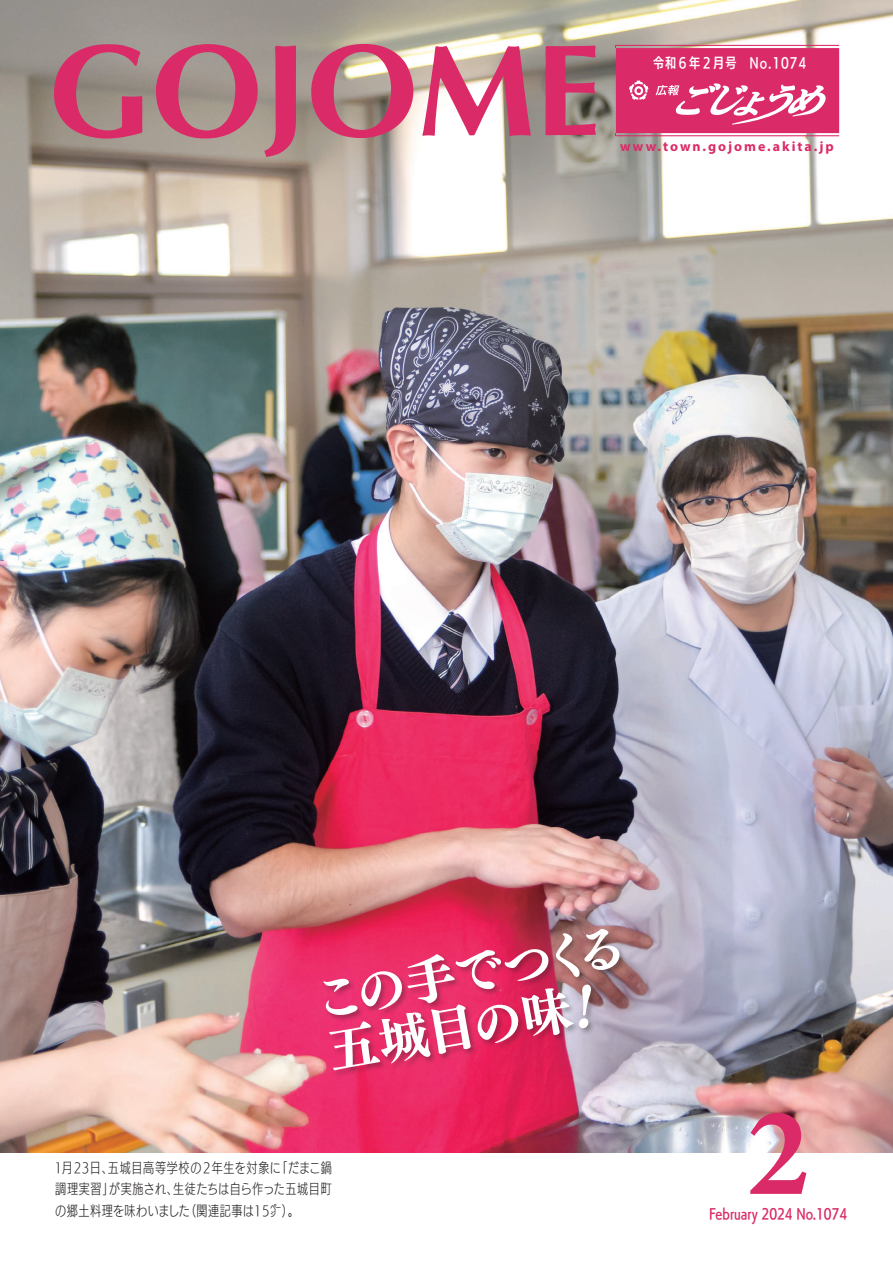
<style>
.page{position:relative;width:893px;height:1263px;background:#fff}
.page>*{position:absolute;margin:0;border:0;box-sizing:border-box;transform-origin:0 0}
.t1{font:700 127.5px "Minion Pro";color:#da2b68}
.t2{font:51px "UD Mincho Pr 6 N B";color:#fff}
.t3{font:13.8px/21.3px "UD Kakugo C80 Pro L";letter-spacing:.04em;color:#231f20;text-align:justify}
.t4{font:700 13.8px "Myriad Pro";letter-spacing:.14em;color:#da2b68}
.t5{font:13.8px "UD Kakugo C80 Pro DB";color:#da2b68}
.t6{font:13.8px "UD Kakugo C80 Pro DB";letter-spacing:.07em;color:#fff}
</style>
<div class="page">
<img style="left:0;top:0;width:893px;height:1152px">
<svg style="left:422px;top:45px;width:109px;height:92px"></svg>
<svg style="left:304px;top:44px;width:112px;height:97px;background:#c17a88"></svg>
<svg style="left:54px;top:44px;width:89px;height:96px;background:#b2697b"></svg>
<svg style="left:544px;top:44px;width:55px;height:91px;background:#b1536e"></svg>
<svg style="left:156px;top:44px;width:140px;height:113px;background:#b96f80"></svg>
<svg style="left:616px;top:45px;width:223px;height:91px;background:#de487c"></svg>
<div style="left:322px;top:928px;width:305px;height:149px;background:#231f20;opacity:.35"></div>
<p class="t6" style="left:653px;top:52px;width:155px">令和６年２月号　No.1074</p>
<p class="t4" style="left:620px;top:138px;width:215px">www.town.gojome.akita.jp</p>
<p class="t2" style="left:305px;top:954px;width:318px;rotate:-10deg">この手でつくる</p>
<p class="t2" style="left:320px;top:1005px;width:266px;rotate:-10deg">五城目の味!</p>
<p class="t3" style="left:53px;top:1157px;width:280px">１月23日、五城目高等学校の２年生を対象に「だまこ鍋調理実習」が実施され、生徒たちは自ら作った五城目町の郷土料理を味わいました（関連記事は15㌻）。</p>
<p class="t1" style="left:746px;top:1063px;width:65px">2</p>
<p class="t5" style="left:709px;top:1203px;width:140px">February 2024 No.1074</p>
</div>
